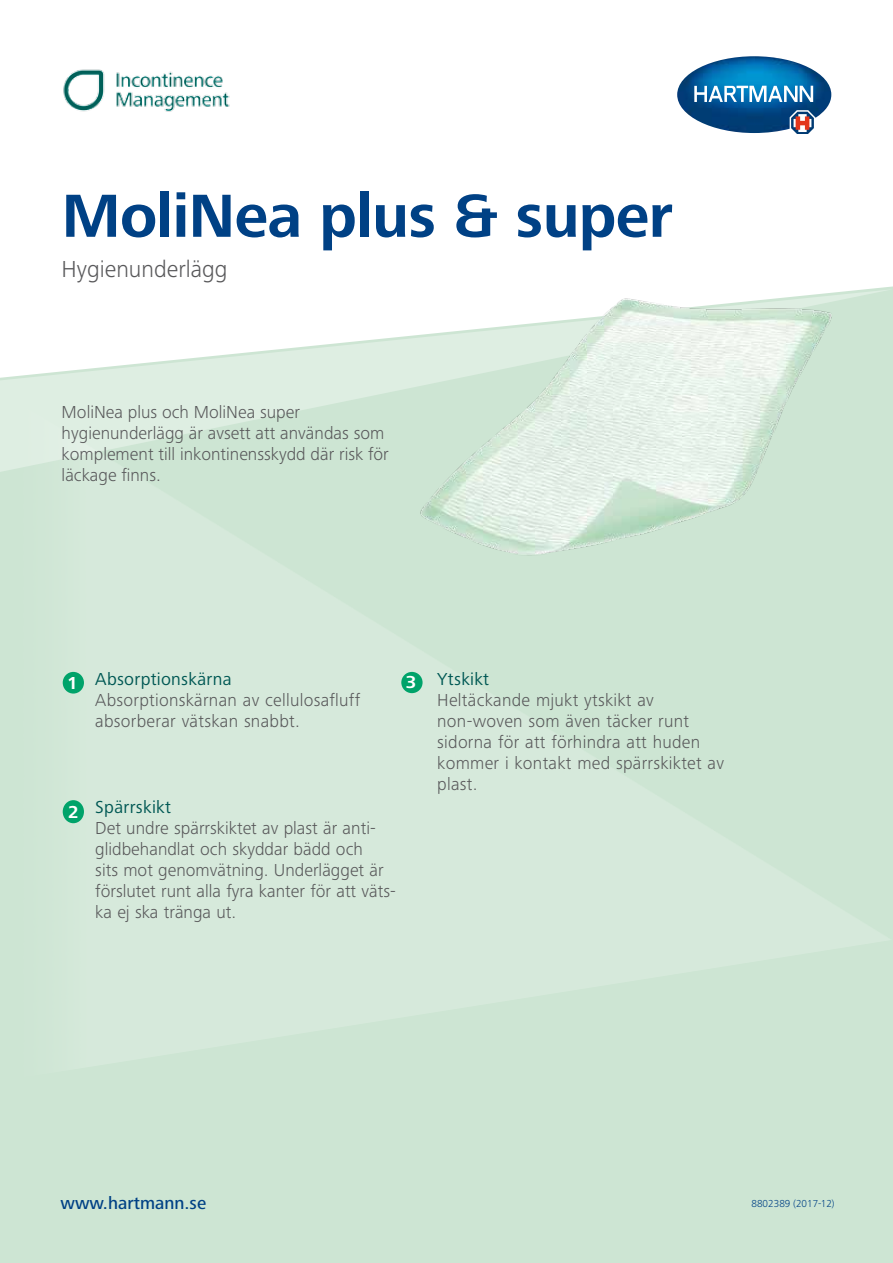
<style>
.page{position:relative;width:893px;height:1263px;background:#fff}
.page>*{position:absolute;margin:0;border:0;box-sizing:border-box;transform-origin:0 0}
.t1{font:700 63px "Frutiger Next LTW1 G";letter-spacing:-.01em;color:#004185}
.t2{font:300 24px "Frutiger Next LTW1 G";color:#58585a}
.t3{font:300 18px/21px "Frutiger Next LTW1 G";color:#58585a}
.t4{font:18px "Frutiger Next LTW1 G";letter-spacing:.015em;color:#005854}
.t5{font:500 18px "Frutiger Next LTW1 G";color:#004185}
.t6{font:700 18px "Frutiger Next LTW1 G";color:#fff}
.t7{font:300 10.5px "Frutiger Next LTW1 G";color:#004185}
</style>
<div class="page">
<div style="left:0;top:286px;width:893px;height:977px;background:#cde5d3"></div>
<svg style="left:0;top:289px;width:893px;height:93px"></svg>
<div style="left:0;top:382px;width:893px;height:701px;background:#d5e9da"></div>
<img style="left:63px;top:69px;width:167px;height:43px">
<div style="left:63px;top:672px;width:21px;height:21px;background:#00a36a;border-radius:50%"></div>
<div style="left:63px;top:800px;width:21px;height:23px;background:#00a36a;border-radius:50%"></div>
<div style="left:401px;top:672px;width:22px;height:21px;background:#00a36a;border-radius:50%"></div>
<img style="left:677px;top:56px;width:154px;height:77px">
<svg style="left:694px;top:86px;width:119px;height:16px"></svg>
<svg style="left:791px;top:112px;width:23px;height:21px"></svg>
<img style="left:414px;top:291px;width:425px;height:275px">
<h1 class="t1" style="left:62px;top:180px;width:613px">MoliNea plus &amp; super</h1>
<h2 class="t2" style="left:62px;top:255px;width:167px">Hygienunderlägg</h2>
<p class="t3" style="left:62px;top:401px;width:329px">MoliNea plus och MoliNea super hygienunderlägg är avsett att användas som komplement till inkontinensskydd där risk för läckage finns.</p>
<p class="t6" style="left:67px;top:673px;width:12px">1</p>
<p class="t4" style="left:95px;top:668px;width:138px">Absorptionskärna</p>
<p class="t3" style="left:95px;top:689px;width:266px">Absorptionskärnan av cellulosafluff absorberar vätskan snabbt.</p>
<p class="t6" style="left:406px;top:672px;width:12px">3</p>
<p class="t6" style="left:68px;top:802px;width:12px">2</p>
<p class="t4" style="left:95px;top:797px;width:77px">Spärrskikt</p>
<p class="t3" style="left:95px;top:818px;width:302px">Det undre spärrskiktet av plast är anti&shy;glidbehandlat och skyddar bädd och<br>sits mot genomvätning. Underlägget är förslutet runt alla fyra kanter för att väts&shy;ka ej ska tränga ut.</p>
<p class="t4" style="left:437px;top:669px;width:53px">Ytskikt</p>
<p class="t3" style="left:437px;top:689px;width:288px">Heltäckande mjukt ytskikt av non-woven som även täcker runt sidorna för att förhindra att huden kommer i kontakt med spärrskiktet av plast.</p>
<p class="t5" style="left:61px;top:1192px;width:147px">www.hartmann.se</p>
<p class="t7" style="left:751px;top:1198px;width:85px">8802389 (2017-12)</p>
</div>
